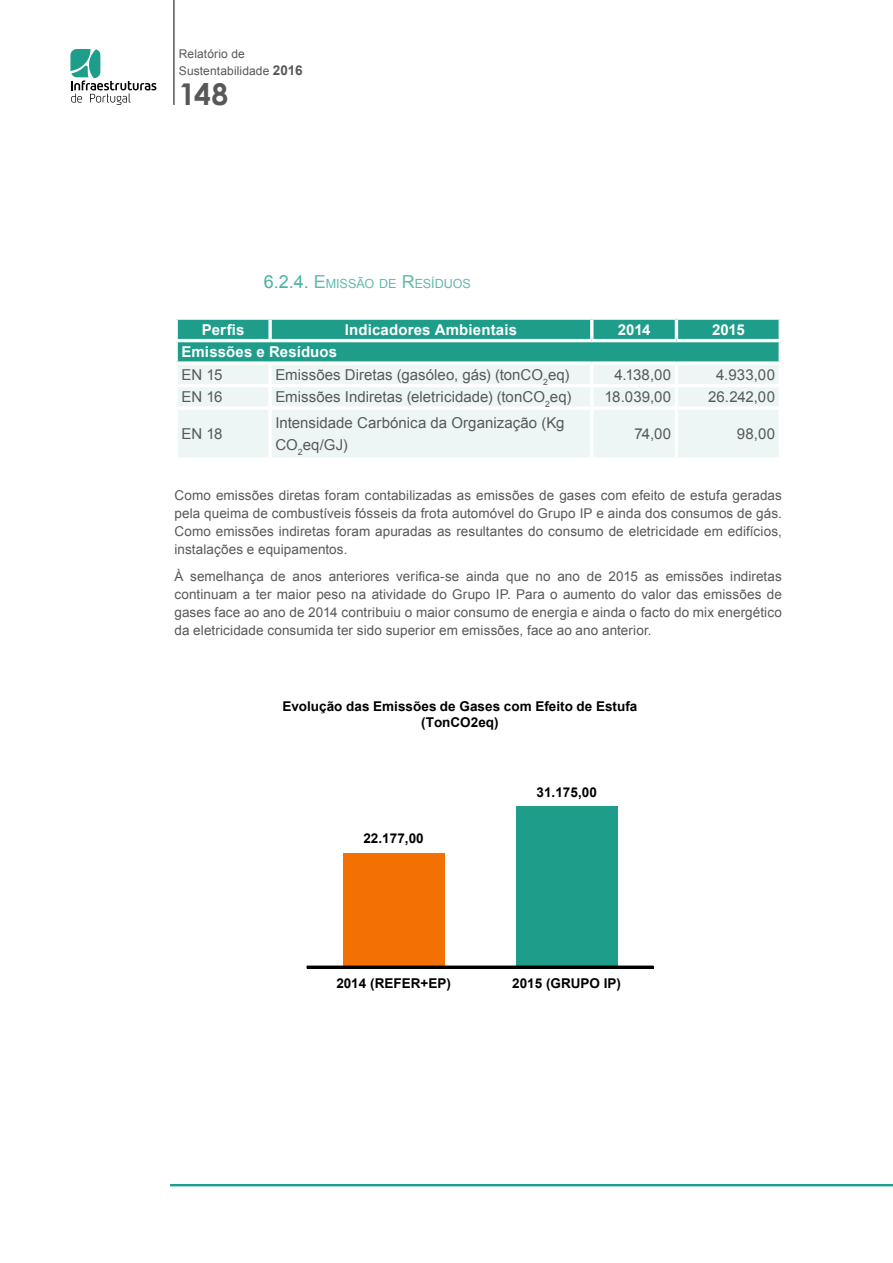
<style>
.page{position:relative;width:893px;height:1263px;background:#fff}
.page>*{position:absolute;margin:0;border:0;box-sizing:border-box;transform-origin:0 0}
.t1{font:700 30px "Century Gothic";color:#57585a}
.t2{font:15px/22.5px "Arial";letter-spacing:.005em;color:#57585a}
.t3{font:700 15px "Arial";letter-spacing:.01em;color:#fff}
.t4{font:13.5px/18px "Arial";letter-spacing:.005em;color:#57585a;text-align:justify}
.t5{font:700 13.5px/15.6px "Arial";color:#000;text-align:center}
.Texto{font:12.6px "Arial";letter-spacing:-.005em;color:#61baae}
.t6{font:12px/16.2px "Arial";letter-spacing:.01em;color:#57585a}
.s1{font-weight:700;font-size:13.5px}
.s2{font-size:18px;color:#4bb1a2}
.s3{font-size:18px}
</style>
<div class="page">
<hr style="left:173px;top:0;width:2px;height:105px;background:#57585a">
<svg style="left:70px;top:49px;width:86px;height:56px"></svg>
<hr style="left:170px;top:1184px;width:723px;height:2px;background:#1e9d8b">
<div style="left:178px;top:320px;width:601px;height:41px;background:#1e9d8b"></div>
<div style="left:178px;top:365px;width:601px;height:92px;background:#edf6f4"></div>
<svg style="left:176px;top:319px;width:94px;height:1px"></svg>
<svg style="left:176px;top:320px;width:2px;height:19px"></svg>
<svg style="left:270px;top:318px;width:322px;height:2px"></svg>
<svg style="left:268px;top:320px;width:4px;height:19px"></svg>
<svg style="left:592px;top:319px;width:84px;height:1px"></svg>
<hr style="left:590px;top:320px;width:3px;height:19px;background:#fff">
<svg style="left:676px;top:318px;width:105px;height:2px"></svg>
<hr style="left:675px;top:320px;width:3px;height:19px;background:#fff">
<hr style="left:174px;top:339px;width:96px;height:3px;background:#fff">
<svg style="left:176px;top:342px;width:2px;height:19px"></svg>
<hr style="left:270px;top:339px;width:322px;height:3px;background:#fff">
<hr style="left:592px;top:339px;width:84px;height:3px;background:#fff">
<hr style="left:676px;top:339px;width:106px;height:3px;background:#fff">
<svg style="left:176px;top:361px;width:94px;height:1px"></svg>
<svg style="left:270px;top:361px;width:322px;height:2px"></svg>
<hr style="left:268px;top:365px;width:4px;height:19px;background:#fff">
<svg style="left:592px;top:361px;width:84px;height:1px"></svg>
<hr style="left:590px;top:365px;width:3px;height:19px;background:#fff">
<svg style="left:676px;top:361px;width:105px;height:2px"></svg>
<hr style="left:675px;top:365px;width:3px;height:19px;background:#fff">
<hr style="left:174px;top:384px;width:96px;height:3px;background:#fff">
<hr style="left:270px;top:384px;width:322px;height:3px;background:#fff">
<hr style="left:268px;top:387px;width:4px;height:19px;background:#fff">
<hr style="left:592px;top:384px;width:84px;height:3px;background:#fff">
<hr style="left:590px;top:387px;width:3px;height:19px;background:#fff">
<hr style="left:676px;top:384px;width:106px;height:3px;background:#fff">
<hr style="left:675px;top:387px;width:3px;height:19px;background:#fff">
<hr style="left:174px;top:406px;width:96px;height:4px;background:#fff">
<hr style="left:270px;top:406px;width:322px;height:4px;background:#fff">
<hr style="left:268px;top:410px;width:4px;height:47px;background:#fff">
<hr style="left:592px;top:406px;width:84px;height:4px;background:#fff">
<hr style="left:590px;top:410px;width:3px;height:47px;background:#fff">
<hr style="left:676px;top:406px;width:106px;height:4px;background:#fff">
<hr style="left:675px;top:410px;width:3px;height:47px;background:#fff">
<div style="left:343px;top:853px;width:101px;height:114px;background:#f37003"></div>
<div style="left:516px;top:806px;width:102px;height:161px;background:#1e9d8b"></div>
<div style="left:307px;top:966px;width:346px;height:2px;border:1px solid #000"></div>
<p class="t6" style="left:179px;top:46px;width:125px">Relatório de<br>Sustentabilidade <span class="s1">2016</span></p>
<h1 class="t1" style="left:179px;top:71px;width:51px">148</h1>
<p class="Texto" style="left:264px;top:275px;width:207px"><span class="s2">6.2.4.</span> <span class="s3">E</span>MISSÃO DE <span class="s3">R</span>ESÍDUOS</p>
<p class="t3" style="left:202px;top:319px;width:44px">Perfis</p>
<p class="t3" style="left:345px;top:319px;width:174px">Indicadores Ambientais</p>
<p class="t3" style="left:618px;top:319px;width:34px">2014</p>
<p class="t3" style="left:712px;top:319px;width:34px">2015</p>
<p class="t3" style="left:181px;top:342px;width:157px">Emissões e Resíduos</p>
<p class="t2" style="left:181px;top:363px;width:43px">EN 15</p>
<p class="t2" style="left:275px;top:363px;width:296px">Emissões Diretas (gasóleo, gás) (tonCO<sub>2</sub>eq)</p>
<p class="t2" style="left:614px;top:363px;width:58px">4.138,00</p>
<p class="t2" style="left:716px;top:363px;width:60px">4.933,00</p>
<p class="t2" style="left:181px;top:386px;width:43px">EN 16</p>
<p class="t2" style="left:275px;top:386px;width:298px">Emissões Indiretas (eletricidade) (tonCO<sub>2</sub>eq)</p>
<p class="t2" style="left:604px;top:386px;width:68px">18.039,00</p>
<p class="t2" style="left:708px;top:386px;width:68px">26.242,00</p>
<p class="t2" style="left:181px;top:423px;width:43px">EN 18</p>
<p class="t2" style="left:275px;top:411px;width:291px">Intensidade Carbónica da Organização (Kg<br>CO<sub>2</sub>eq/GJ)</p>
<p class="t2" style="left:634px;top:423px;width:38px">74,00</p>
<p class="t2" style="left:737px;top:423px;width:40px">98,00</p>
<p class="t4" style="left:174px;top:486px;width:609px">Como emissões diretas foram contabilizadas as emissões de gases com efeito de estufa geradas pela queima de combustíveis fósseis da frota automóvel do Grupo IP e ainda dos consumos de gás.<br>Como emissões indiretas foram apuradas as resultantes do consumo de eletricidade em edifícios, instalações e equipamentos.</p>
<p class="t4" style="left:174px;top:567px;width:609px">À semelhança de anos anteriores verifica-se ainda que no ano de 2015 as emissões indiretas continuam a ter maior peso na atividade do Grupo IP. Para o aumento do valor das emissões de gases face ao ano de 2014 contribuiu o maior consumo de energia e ainda o facto do mix energético da eletricidade consumida ter sido superior em emissões, face ao ano anterior.</p>
<p class="t5" style="left:282px;top:699px;width:356px">Evolução das Emissões de Gases com Efeito de Estufa (TonCO2eq)</p>
<p class="t5" style="left:363px;top:831px;width:62px">22.177,00</p>
<p class="t5" style="left:536px;top:785px;width:62px">31.175,00</p>
<p class="t5" style="left:336px;top:975px;width:116px">2014 (REFER+EP)</p>
<p class="t5" style="left:512px;top:975px;width:110px">2015 (GRUPO IP)</p>
</div>
